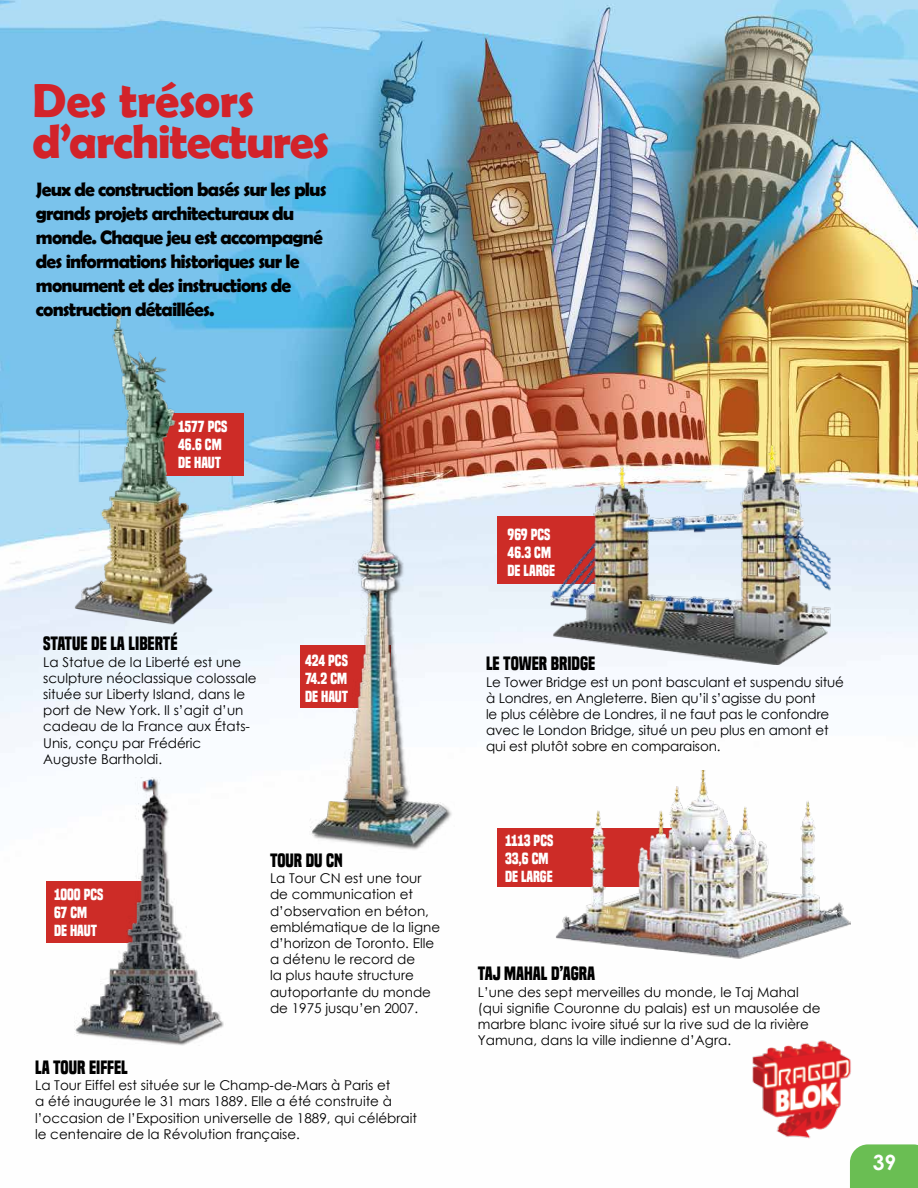
<style>
.page{position:relative;width:918px;height:1188px;background:#fff}
.page>*{position:absolute;margin:0;border:0;box-sizing:border-box;transform-origin:0 0}
.t1{font:700 48px/40.5px "Berlin Sans FB Demi";letter-spacing:-.02em;color:#d2232a}
.t2{font:700 21px "Century Gothic";color:#fff}
.t3{font:700 19.5px/24px "Berlin Sans FB Demi";letter-spacing:-.045em;color:#000}
.t4{font:700 18px "Built Titling Rg";color:#000}
.t5{font:700 15px/18px "Built Titling Rg";color:#fff}
.t6{font:13.5px/16.2px "Century Gothic";color:#000}
</style>
<div class="page">
<img style="left:0;top:0;width:918px;height:1035px">
<div style="left:154px;top:413px;width:90px;height:63px;background:#cd2c27"></div>
<div style="left:46px;top:881px;width:98px;height:61px;background:#cd2c27"></div>
<div style="left:301px;top:645px;width:90px;height:62px;background:#cd2c27"></div>
<div style="left:497px;top:516px;width:104px;height:68px;background:#cd2c27"></div>
<div style="left:497px;top:828px;width:175px;height:58px;background:#cd2c27"></div>
<img style="left:62px;top:305px;width:161px;height:331px">
<img style="left:309px;top:369px;width:146px;height:484px">
<img style="left:555px;top:771px;width:296px;height:205px">
<img style="left:551px;top:445px;width:310px;height:219px">
<img style="left:743px;top:1034px;width:116px;height:105px">
<img style="left:75px;top:778px;width:150px;height:268px">
<div style="left:850px;top:1144px;width:68px;height:44px;background:#6abe53"></div>
<h1 class="t1" style="left:32px;top:80px;width:299px">Des trésors d’architectures</h1>
<h3 class="t3" style="left:36px;top:177px;width:292px">Jeux de construction basés sur les plus grands projets architecturaux du monde. Chaque jeu est accompagné des informations historiques sur le monument et des instructions de construction détaillées.</h3>
<p class="t5" style="left:178px;top:418px;width:51px">1577 PCS<br>46.6 CM<br>DE HAUT</p>
<h3 class="t4" style="left:43px;top:633px;width:136px">STATUE DE LA LIBERTÉ</h3>
<p class="t6" style="left:43px;top:653px;width:215px">La Statue de la Liberté est une sculpture néoclassique colossale située sur Liberty Island, dans le port de New York. Il s’agit d’un cadeau de la France aux États-<br>Unis, conçu par Frédéric<br>Auguste Bartholdi.</p>
<p class="t5" style="left:305px;top:652px;width:45px;text-align:justify">424 PCS 74.2 CM DE HAUT</p>
<p class="t5" style="left:54px;top:886px;width:51px">1000 PCS<br>67 CM<br>DE HAUT</p>
<h3 class="t4" style="left:270px;top:850px;width:74px">TOUR DU CN</h3>
<p class="t6" style="left:270px;top:870px;width:172px">La Tour CN est une tour de communication et d’observation en béton, emblématique de la ligne d’horizon de Toronto. Elle a détenu le record de<br>la plus haute structure autoportante du monde de 1975 jusqu’en 2007.</p>
<h3 class="t4" style="left:35px;top:1057px;width:94px">LA TOUR EIFFEL</h3>
<p class="t6" style="left:35px;top:1077px;width:383px">La Tour Eiffel est située sur le Champ-de-Mars à Paris et<br>a été inaugurée le 31 mars 1889. Elle a été construite à l’occasion de l’Exposition universelle de 1889, qui célébrait le centenaire de la Révolution française.</p>
<p class="t5" style="left:508px;top:526px;width:49px">969 PCS<br>46.3 CM<br>DE LARGE</p>
<h3 class="t4" style="left:486px;top:653px;width:111px">LE TOWER BRIDGE</h3>
<p class="t6" style="left:486px;top:673px;width:360px">Le Tower Bridge est un pont basculant et suspendu situé à Londres, en Angleterre. Bien qu’il s’agisse du pont<br>le plus célèbre de Londres, il ne faut pas le confondre avec le London Bridge, situé un peu plus en amont et qui est plutôt sobre en comparaison.</p>
<p class="t5" style="left:505px;top:832px;width:50px">1113 PCS<br>33,6 CM<br>DE LARGE</p>
<h3 class="t4" style="left:478px;top:963px;width:119px">TAJ MAHAL D’AGRA</h3>
<p class="t6" style="left:478px;top:983px;width:344px">L’une des sept merveilles du monde, le Taj Mahal (qui signifie Couronne du palais) est un mausolée de marbre blanc ivoire situé sur la rive sud de la rivière Yamuna, dans la ville indienne d’Agra.</p>
<h2 class="t2" style="left:873px;top:1146px;width:25px">39</h2>
</div>
